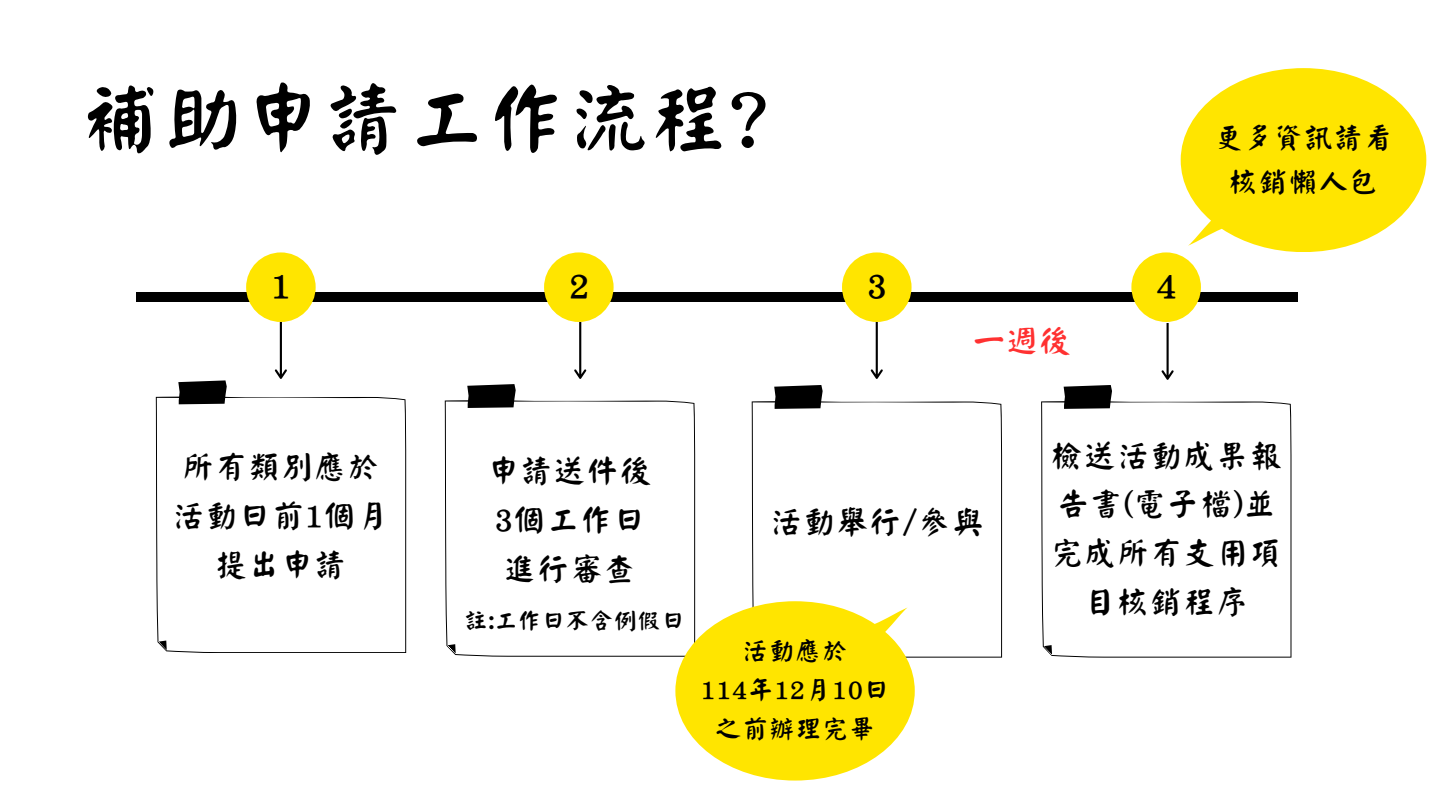
<style>
.page{position:relative;width:1440px;height:810px;background:#fff}
.page>*{position:absolute;margin:0;border:0;box-sizing:border-box;transform-origin:0 0}
.t1{font:81px "Han Wang Yan Kai";color:#000}
.t2{font:35.6px "Han Wang Yan Kai";color:#000}
.t3{font:32.8px/48.8px "Han Wang Yan Kai";letter-spacing:.01em;color:#000;text-align:center}
.t4{font:32.8px "Han Wang Yan Kai";color:#ff3131}
.t5{font:29.8px/44.2px "Han Wang Yan Kai";letter-spacing:.01em;color:#000;text-align:center}
.t6{font:26.4px "Han Wang Yan Kai";letter-spacing:.01em;color:#000}
.t7{font:23.9px "Han Wang Yan Kai";color:#000}
</style>
<div class="page">
<div style="left:136px;top:292px;width:1162px;height:10px;background:#000"></div>
<div style="left:842px;top:252px;width:70px;height:70px;background:#ffe500;border-radius:50%"></div>
<svg style="left:871px;top:322px;width:12px;height:57px"></svg>
<div style="left:246px;top:252px;width:70px;height:70px;background:#ffe500;border-radius:50%"></div>
<svg style="left:275px;top:322px;width:12px;height:57px"></svg>
<svg style="left:156px;top:396px;width:250px;height:257px"></svg>
<svg style="left:178px;top:380px;width:49px;height:24px"></svg>
<div style="left:544px;top:252px;width:70px;height:70px;background:#ffe500;border-radius:50%"></div>
<div style="left:1131px;top:252px;width:70px;height:70px;background:#ffe500;border-radius:50%"></div>
<svg style="left:445px;top:400px;width:250px;height:257px"></svg>
<svg style="left:467px;top:384px;width:49px;height:24px"></svg>
<svg style="left:574px;top:322px;width:12px;height:57px"></svg>
<svg style="left:752px;top:401px;width:250px;height:257px"></svg>
<svg style="left:774px;top:385px;width:49px;height:24px"></svg>
<svg style="left:1041px;top:401px;width:250px;height:257px"></svg>
<svg style="left:1064px;top:385px;width:48px;height:24px"></svg>
<svg style="left:1162px;top:323px;width:12px;height:57px"></svg>
<svg style="left:1181px;top:68px;width:245px;height:184px"></svg>
<svg style="left:676px;top:601px;width:239px;height:180px"></svg>
<h1 class="t1" style="left:81px;top:79px;width:688px">補助申請工作流程?</h1>
<p class="t2" style="left:569px;top:269px;width:22px">2</p>
<p class="t2" style="left:1156px;top:269px;width:22px">4</p>
<h2 class="t2" style="left:271px;top:269px;width:22px">1</h2>
<p class="t2" style="left:866px;top:269px;width:22px">3</p>
<p class="t4" style="left:973px;top:325px;width:100px">一週後</p>
<h2 class="t5" style="left:1213px;top:116px;width:182px">更多資訊請看核銷懶人包</h2>
<p class="t3" style="left:172px;top:443px;width:219px">所有類別應於活動日前1個月提出申請</p>
<p class="t3" style="left:487px;top:447px;width:167px;text-align:left">申請送件後<br>3個工作日進行審查</p>
<p class="t7" style="left:464px;top:609px;width:222px">註:工作日不含例假日</p>
<p class="t3" style="left:770px;top:497px;width:216px">活動舉行/參與</p>
<h2 class="t6" style="left:742px;top:638px;width:108px">活動應於</h2>
<p class="t6" style="left:701px;top:677px;width:191px">114年12月10日</p>
<h2 class="t6" style="left:715px;top:716px;width:161px">之前辦理完畢</h2>
<h2 class="t3" style="left:1051px;top:431px;width:233px">檢送活動成果報告書(電子檔)並完成所有支用項目核銷程序</h2>
</div>
